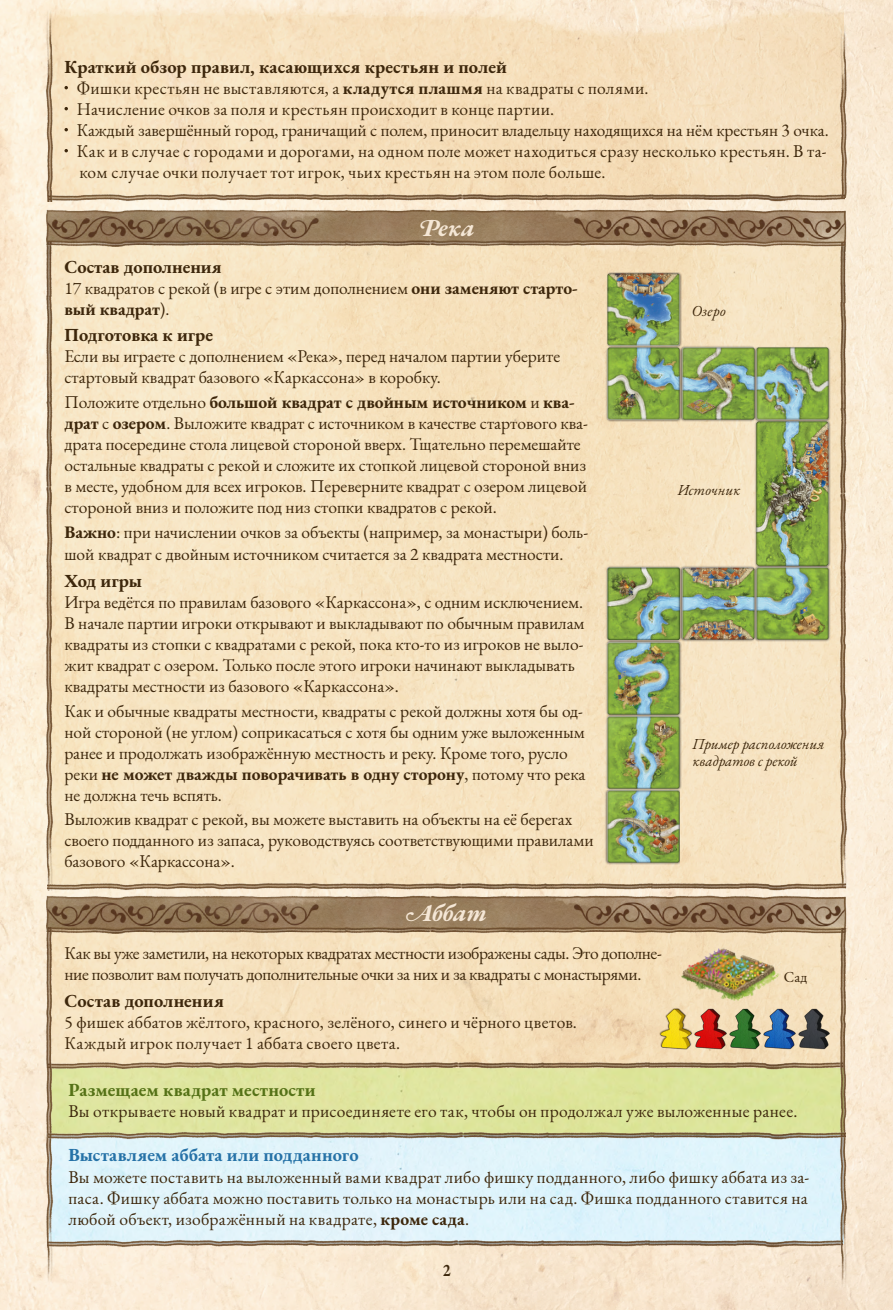
<style>
.page{position:relative;width:893px;height:1310px;background:#fff}
.page>*{position:absolute;margin:0;border:0;box-sizing:border-box;transform-origin:0 0}
.Absatzüberschrift{font:italic 700 24.5px "EB Garamond";color:#f5e7d6}
.Fließtext_PROD{font:700 18.38px "EB Garamond";color:#3d270c}
.синий{font:700 18.38px "EB Garamond";letter-spacing:.01em;color:#2672a7}
.зеленый{font:700 18.38px "EB Garamond";letter-spacing:.005em;color:#557217}
.Fließtext_PROD-2{font:17.5px/21px "EB Garamond";color:#3d270c}
.зеленый-2{font:17.5px/21px "EB Garamond";letter-spacing:.02em;color:#3d270c;text-align:justify}
.Fließtext_PROD-3{font:17.5px/21px "EB Garamond";letter-spacing:.02em;color:#3d270c}
.Fließtext_PROD-4{font:17.5px/21px "EB Garamond";letter-spacing:-.02em;color:#3d270c}
.Fließtext_PROD-5{font:17.5px "EB Garamond";letter-spacing:.025em;color:#3d270c}
.капс_на_плашке{font:700 17.5px "EB Garamond";color:#3d270c;scale:.9 1}
.Beispieltext_PROD{font:italic 14.88px/17.2px "EB Garamond";color:#3d270c}
.Beispieltext_PROD-2{font:14.88px "EB Garamond";color:#3d270c}
.s1{font-weight:700}
</style>
<div class="page">
<img style="left:0;top:0;width:893px;height:1310px">
<img style="left:54px;top:933px;width:785px;height:306px">
<img style="left:50px;top:0;width:793px;height:193px">
<img style="left:54px;top:247px;width:785px;height:635px">
<img style="left:54px;top:193px;width:791px;height:8px">
<img style="left:46px;top:3px;width:8px;height:198px">
<img style="left:839px;top:17px;width:8px;height:181px">
<img style="left:40px;top:896px;width:813px;height:37px">
<img style="left:46px;top:247px;width:8px;height:643px">
<img style="left:839px;top:247px;width:8px;height:635px">
<img style="left:54px;top:1062px;width:794px;height:8px">
<img style="left:54px;top:1239px;width:794px;height:8px">
<img style="left:679px;top:943px;width:104px;height:64px">
<img style="left:764px;top:1008px;width:31px;height:41px">
<div style="left:659px;top:1008px;width:34px;height:41px;background:#3d270c;opacity:.63"></div>
<img style="left:660px;top:1008px;width:32px;height:41px">
<img style="left:729px;top:1008px;width:32px;height:41px">
<img style="left:695px;top:1008px;width:31px;height:41px">
<img style="left:798px;top:1008px;width:32px;height:41px">
<img style="left:46px;top:927px;width:8px;height:362px">
<img style="left:839px;top:928px;width:8px;height:367px">
<div style="left:599px;top:265px;width:89px;height:88px;background:#231f20;opacity:.29"></div>
<div style="left:599px;top:339px;width:89px;height:88px;background:#231f20;opacity:.29"></div>
<div style="left:674px;top:339px;width:88px;height:88px;background:#231f20;opacity:.29"></div>
<div style="left:748px;top:339px;width:89px;height:88px;background:#231f20;opacity:.29"></div>
<div style="left:748px;top:413px;width:88px;height:160px;background:#231f20;opacity:.29"></div>
<div style="left:748px;top:559px;width:89px;height:88px;background:#231f20;opacity:.29"></div>
<div style="left:674px;top:559px;width:88px;height:88px;background:#231f20;opacity:.29"></div>
<div style="left:599px;top:559px;width:89px;height:88px;background:#231f20;opacity:.29"></div>
<div style="left:599px;top:634px;width:89px;height:88px;background:#231f20;opacity:.29"></div>
<div style="left:599px;top:708px;width:89px;height:88px;background:#231f20;opacity:.29"></div>
<div style="left:600px;top:790px;width:79px;height:80px;background:#231f20;opacity:.29"></div>
<img style="left:48px;top:882px;width:803px;height:8px">
<img style="left:41px;top:1131px;width:805px;height:8px">
<svg style="left:64px;top:86px;width:4px;height:3px"></svg>
<svg style="left:64px;top:107px;width:4px;height:3px"></svg>
<svg style="left:64px;top:128px;width:4px;height:3px"></svg>
<svg style="left:64px;top:149px;width:4px;height:3px"></svg>
<img style="left:40px;top:209px;width:813px;height:38px">
<p class="Fließtext_PROD" style="left:64px;top:54px;width:444px">Краткий обзор правил, касающихся крестьян и полей</p>
<p class="Fließtext_PROD-5" style="left:77px;top:77px;width:573px">Фишки крестьян не выставляются, а <span class="s1">кладутся плашмя</span> на квадраты с полями.</p>
<p class="Fließtext_PROD-2" style="left:77px;top:98px;width:479px">Начисление очков за поля и крестьян происходит в конце партии.</p>
<p class="Fließtext_PROD-2" style="left:77px;top:119px;width:753px">Каждый завершённый город, граничащий с полем, приносит владельцу находящихся на нём крестьян 3 очка.</p>
<p class="Fließtext_PROD-3" style="left:77px;top:140px;width:751px">Как и в случае с городами и дорогами, на одном поле может находиться сразу несколько крестьян. В та&shy;ком случае очки получает тот игрок, чьих крестьян на этом поле больше.</p>
<p class="Absatzüberschrift" style="left:418px;top:211px;width:58px">Pека</p>
<p class="Fließtext_PROD" style="left:64px;top:254px;width:159px">Состав дополнения</p>
<p class="Fließtext_PROD-2" style="left:64px;top:277px;width:515px">17 квадратов с рекой (в игре с этим дополнением <span class="s1">они заменяют старто&shy;вый квадрат</span>).</p>
<p class="Fließtext_PROD" style="left:64px;top:322px;width:150px">Подготовка к игре</p>
<p class="Fließtext_PROD-2" style="left:64px;top:346px;width:497px">Если вы играете с дополнением «Река», перед началом партии уберите стартовый квадрат базового «Каркассона» в коробку.</p>
<p class="Fließtext_PROD-2" style="left:64px;top:392px;width:525px">Положите отдельно <span class="s1">большой квадрат с двойным источником</span> и <span class="s1">ква&shy;драт</span> с <span class="s1">озером</span>. Выложите квадрат с источником в качестве стартового ква&shy;драта посередине стола лицевой стороной вверх. Тщательно перемешайте остальные квадраты с рекой и сложите их стопкой лицевой стороной вниз в месте, удобном для всех игроков. Переверните квадрат с озером лицевой стороной вниз и положите под низ стопки квадратов с рекой.</p>
<p class="Fließtext_PROD-2" style="left:64px;top:520px;width:525px;line-height:22.8px"><span class="s1">Важно</span>: при начислении очков за объекты (например, за монастыри) боль&shy;шой квадрат с двойным источником считается за 2 квадрата местности.</p>
<p class="Fließtext_PROD" style="left:64px;top:568px;width:79px">Ход игры</p>
<p class="Fließtext_PROD-2" style="left:64px;top:591px;width:522px">Игра ведётся по правилам базового «Каркассона», с одним исключением.<br>В начале партии игроки открывают и выкладывают по обычным правилам квадраты из стопки с квадратами с рекой, пока кто-то из игроков не выло&shy;жит квадрат с озером. Только после этого игроки начинают выкладывать квадраты местности из базового «Каркассона».</p>
<p class="Fließtext_PROD-2" style="left:64px;top:700px;width:522px">Как и обычные квадраты местности, квадраты с рекой должны хотя бы од&shy;ной стороной (не углом) соприкасаться с хотя бы одним уже выложенным ранее и продолжать изображённую местность и реку. Кроме того, русло реки <span class="s1">не может дважды поворачивать в одну сторону</span>, потому что река не должна течь вспять.</p>
<p class="Fließtext_PROD-2" style="left:64px;top:809px;width:531px">Выложив квадрат с рекой, вы можете выставить на объекты на её берегах своего подданного из запаса, руководствуясь соответствующими правилами базового «Каркассона».</p>
<p class="Beispieltext_PROD" style="left:692px;top:302px;width:36px">Озеро</p>
<p class="Beispieltext_PROD" style="left:678px;top:482px;width:64px">Источник</p>
<p class="Beispieltext_PROD" style="left:693px;top:735px;width:133px">Пример расположения квадратов с рекой</p>
<p class="Absatzüberschrift" style="left:406px;top:896px;width:82px">Aббат</p>
<p class="Fließtext_PROD-4" style="left:64px;top:943px;width:599px">Как вы уже заметили, на некоторых квадратах местности изображены сады. Это дополне&shy;ние позволит вам получать дополнительные очки за них и за квадраты с монастырями.</p>
<p class="Fließtext_PROD" style="left:64px;top:988px;width:161px">Состав дополнения</p>
<p class="Fließtext_PROD-3" style="left:64px;top:1011px;width:514px">5 фишек аббатов жёлтого, красного, зелёного, синего и чёрного цветов.<br>Каждый игрок получает 1 аббата своего цвета.</p>
<p class="зеленый" style="left:69px;top:1076px;width:249px">Размещаем квадрат местности</p>
<p class="зеленый-2" style="left:69px;top:1100px;width:730px">Вы открываете новый квадрат и присоединяете его так, чтобы он продолжал уже выложенные ранее.</p>
<p class="синий" style="left:69px;top:1142px;width:292px">Выставляем аббата или подданного</p>
<p class="зеленый-2" style="left:69px;top:1167px;width:742px">Вы можете поставить на выложенный вами квадрат либо фишку подданного, либо фишку аббата из за&shy;паса. Фишку аббата можно поставить только на монастырь или на сад. Фишка подданного ставится на любой объект, изображённый на квадрате, <span class="s1">кроме сада</span>.</p>
<p class="Beispieltext_PROD-2" style="left:784px;top:967px;width:25px">Сад</p>
<p class="капс_на_плашке" style="left:442px;top:1257px;width:11px">2</p>
</div>
